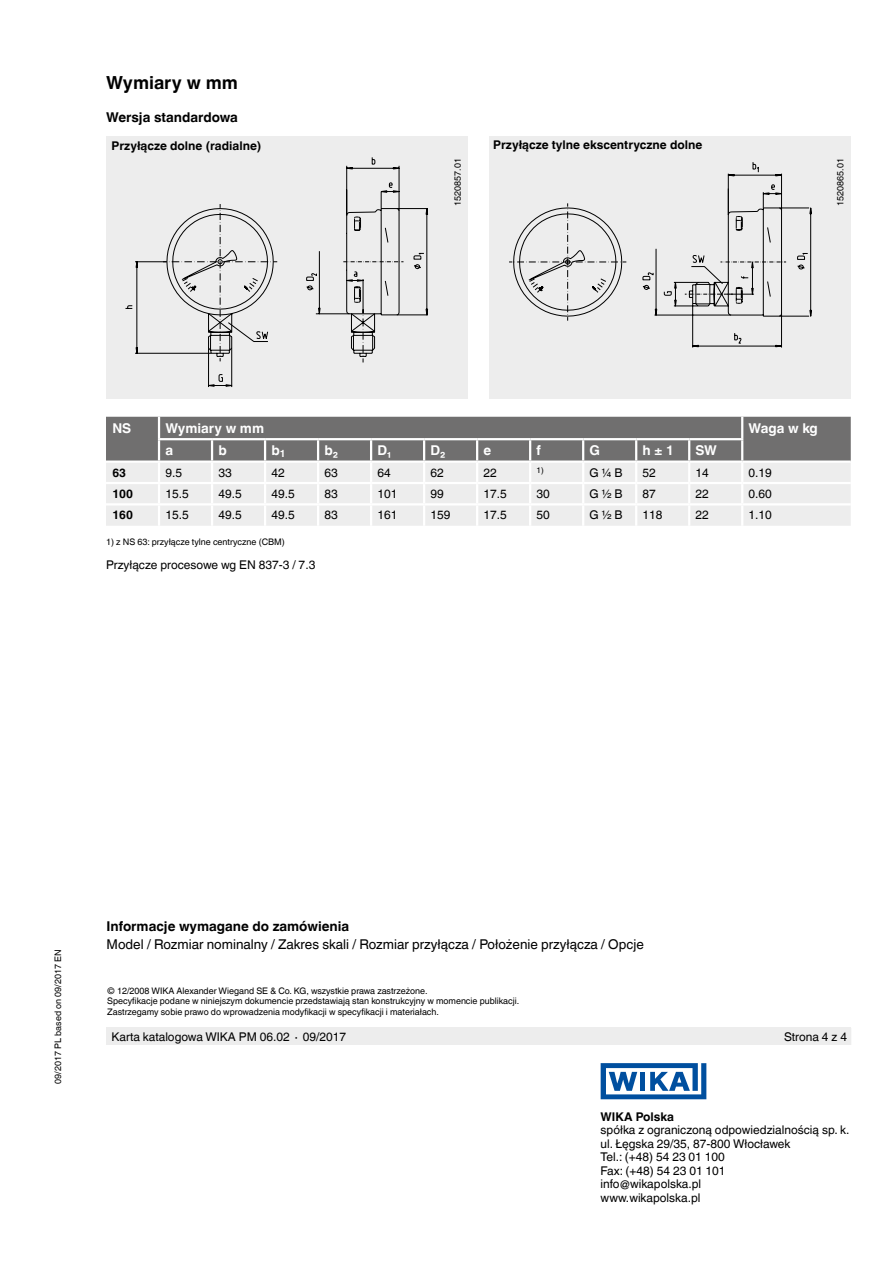
<style>
.page{position:relative;width:893px;height:1263px;background:#fff}
.page>*{position:absolute;margin:0;border:0;box-sizing:border-box;transform-origin:0 0}
.t1{font:700 18px "Helvetica World";color:#000}
.t2{font:13.5px "Helvetica World";color:#000}
.t3{font:700 13.5px "Helvetica World";color:#000}
.t4{font:700 13.5px "Helvetica World";color:#fff}
.t5{font:12px/13.5px "Helvetica World";color:#000}
.t6{font:700 12px "Helvetica World";color:#000}
.t7{font:9px/10.5px "Helvetica World";color:#000}
.t8{font:8.1px "Helvetica World";color:#000}
</style>
<div class="page">
<div style="left:106px;top:1027px;width:744px;height:18px;background:#ededed"></div>
<svg style="left:601px;top:1063px;width:105px;height:36px"></svg>
<div style="left:106px;top:506px;width:745px;height:20px;background:#ededed"></div>
<svg style="left:106px;top:417px;width:745px;height:86px;background:#b1b0b0"></svg>
<hr style="left:158px;top:505px;width:2px;height:21px;background:#fff">
<hr style="left:211px;top:505px;width:2px;height:21px;background:#fff">
<hr style="left:264px;top:505px;width:2px;height:21px;background:#fff">
<hr style="left:317px;top:505px;width:2px;height:21px;background:#fff">
<hr style="left:370px;top:505px;width:2px;height:21px;background:#fff">
<hr style="left:423px;top:505px;width:2px;height:21px;background:#fff">
<hr style="left:476px;top:505px;width:2px;height:21px;background:#fff">
<hr style="left:529px;top:505px;width:2px;height:21px;background:#fff">
<hr style="left:582px;top:505px;width:2px;height:21px;background:#fff">
<hr style="left:635px;top:505px;width:2px;height:21px;background:#fff">
<hr style="left:688px;top:505px;width:2px;height:21px;background:#fff">
<hr style="left:741px;top:505px;width:2px;height:21px;background:#fff">
<hr style="left:106px;top:460px;width:53px;height:3px;background:#fff">
<hr style="left:159px;top:460px;width:53px;height:3px;background:#fff">
<hr style="left:212px;top:460px;width:53px;height:3px;background:#fff">
<hr style="left:265px;top:460px;width:53px;height:3px;background:#fff">
<hr style="left:318px;top:460px;width:53px;height:3px;background:#fff">
<hr style="left:371px;top:460px;width:53px;height:3px;background:#fff">
<hr style="left:424px;top:460px;width:53px;height:3px;background:#fff">
<hr style="left:477px;top:460px;width:53px;height:3px;background:#fff">
<hr style="left:530px;top:460px;width:53px;height:3px;background:#fff">
<hr style="left:583px;top:460px;width:53px;height:3px;background:#fff">
<hr style="left:636px;top:460px;width:53px;height:3px;background:#fff">
<hr style="left:689px;top:460px;width:53px;height:3px;background:#fff">
<hr style="left:742px;top:460px;width:109px;height:3px;background:#fff">
<div style="left:106px;top:136px;width:362px;height:263px;background:#ededed"></div>
<div style="left:489px;top:136px;width:361px;height:263px;background:#ededed"></div>
<svg style="left:208px;top:208px;width:220px;height:179px"></svg>
<svg style="left:125px;top:157px;width:300px;height:225px"></svg>
<svg style="left:509px;top:207px;width:303px;height:141px"></svg>
<svg style="left:513px;top:162px;width:295px;height:182px"></svg>
<h1 class="t1" style="left:106px;top:73px;width:133px">Wymiary w mm</h1>
<p class="t3" style="left:106px;top:110px;width:133px">Wersja standardowa</p>
<p class="t6" style="left:112px;top:139px;width:151px">Przyłącze dolne (radialne)</p>
<p class="t6" style="left:493px;top:138px;width:211px">Przyłącze tylne ekscentryczne dolne</p>
<p class="t7" style="left:453px;top:206px;width:49px;rotate:-90deg">1520857.01</p>
<p class="t7" style="left:835px;top:206px;width:49px;rotate:-90deg">1520865.01</p>
<p class="t4" style="left:112px;top:420px;width:20px">NS</p>
<p class="t4" style="left:165px;top:420px;width:100px">Wymiary w mm</p>
<p class="t4" style="left:749px;top:420px;width:71px">Waga w kg</p>
<p class="t4" style="left:165px;top:443px;width:9px">a</p>
<p class="t4" style="left:218px;top:443px;width:10px">b</p>
<p class="t4" style="left:271px;top:443px;width:16px">b<sub>1</sub></p>
<p class="t4" style="left:324px;top:443px;width:15px">b₂</p>
<p class="t4" style="left:377px;top:443px;width:16px">D₁</p>
<p class="t4" style="left:430px;top:443px;width:17px">D₂</p>
<p class="t4" style="left:483px;top:443px;width:9px">e</p>
<p class="t4" style="left:537px;top:443px;width:6px">f</p>
<p class="t4" style="left:590px;top:443px;width:12px">G</p>
<p class="t4" style="left:643px;top:443px;width:33px">h ± 1</p>
<p class="t4" style="left:696px;top:443px;width:23px">SW</p>
<p class="t6" style="left:112px;top:465px;width:15px">63</p>
<p class="t5" style="left:165px;top:466px;width:18px">9.5</p>
<p class="t5" style="left:218px;top:466px;width:15px">33</p>
<p class="t5" style="left:271px;top:466px;width:15px">42</p>
<p class="t5" style="left:324px;top:466px;width:15px">63</p>
<p class="t5" style="left:377px;top:466px;width:15px">64</p>
<p class="t5" style="left:430px;top:466px;width:15px">62</p>
<p class="t5" style="left:483px;top:466px;width:15px">22</p>
<p class="t8" style="left:537px;top:465px;width:9px">1)</p>
<p class="t5" style="left:590px;top:466px;width:34px">G ¼ B</p>
<p class="t5" style="left:643px;top:466px;width:15px">52</p>
<p class="t5" style="left:696px;top:466px;width:15px">14</p>
<p class="t5" style="left:749px;top:466px;width:25px">0.19</p>
<p class="t6" style="left:112px;top:487px;width:22px">100</p>
<p class="t5" style="left:165px;top:487px;width:25px">15.5</p>
<p class="t5" style="left:218px;top:487px;width:25px">49.5</p>
<p class="t5" style="left:271px;top:487px;width:25px">49.5</p>
<p class="t5" style="left:324px;top:487px;width:15px">83</p>
<p class="t5" style="left:377px;top:487px;width:22px">101</p>
<p class="t5" style="left:430px;top:487px;width:15px">99</p>
<p class="t5" style="left:483px;top:487px;width:25px">17.5</p>
<p class="t5" style="left:537px;top:487px;width:15px">30</p>
<p class="t5" style="left:590px;top:487px;width:35px">G ½ B</p>
<p class="t5" style="left:643px;top:487px;width:15px">87</p>
<p class="t5" style="left:696px;top:487px;width:15px">22</p>
<p class="t5" style="left:749px;top:487px;width:25px">0.60</p>
<p class="t6" style="left:112px;top:508px;width:22px">160</p>
<p class="t5" style="left:165px;top:508px;width:25px">15.5</p>
<p class="t5" style="left:218px;top:508px;width:25px">49.5</p>
<p class="t5" style="left:271px;top:508px;width:25px">49.5</p>
<p class="t5" style="left:324px;top:508px;width:15px">83</p>
<p class="t5" style="left:377px;top:508px;width:22px">161</p>
<p class="t5" style="left:430px;top:508px;width:22px">159</p>
<p class="t5" style="left:483px;top:508px;width:25px">17.5</p>
<p class="t5" style="left:536px;top:508px;width:15px">50</p>
<p class="t5" style="left:590px;top:508px;width:35px">G ½ B</p>
<p class="t5" style="left:643px;top:508px;width:22px">118</p>
<p class="t5" style="left:696px;top:508px;width:15px">22</p>
<p class="t5" style="left:749px;top:508px;width:25px">1.10</p>
<p class="t7" style="left:106px;top:537px;width:180px">1) z NS 63: przyłącze tylne centryczne (CBM)</p>
<p class="t5" style="left:106px;top:558px;width:211px">Przyłącze procesowe wg EN 837-3 / 7.3</p>
<p class="t7" style="left:53px;top:1083px;width:135px;rotate:-90deg">09/2017 PL based on 09/2017 EN</p>
<p class="t3" style="left:107px;top:919px;width:244px">Informacje wymagane do zamówienia</p>
<p class="t2" style="left:107px;top:937px;width:539px">Model / Rozmiar nominalny / Zakres skali / Rozmiar przyłącza / Położenie przyłącza / Opcje</p>
<p class="t7" style="left:107px;top:985px;width:414px">© 12/2008 WIKA Alexander Wiegand SE &amp; Co. KG, wszystkie prawa zastrzeżone.<br>Specyfikacje podane w niniejszym dokumencie przedstawiają stan konstrukcyjny w momencie publikacji.<br>Zastrzegamy sobie prawo do wprowadzenia modyfikacji w specyfikacji i materiałach.</p>
<p class="t5" style="left:111px;top:1030px;width:236px">Karta katalogowa WIKA PM 06.02 ∙ 09/2017</p>
<p class="t5" style="left:784px;top:1030px;width:65px">Strona 4 z 4</p>
<p class="t6" style="left:601px;top:1109px;width:75px">WIKA Polska</p>
<p class="t5" style="left:601px;top:1123px;width:250px">spółka z ograniczoną odpowiedzialnością sp. k. ul. Łęgska 29/35, 87-800 Włocławek<br>Tel.: (+48) 54 23 01 100<br>Fax: (+48) 54 23 01 101<br>info@wikapolska.pl<br>www.wikapolska.pl</p>
</div>
